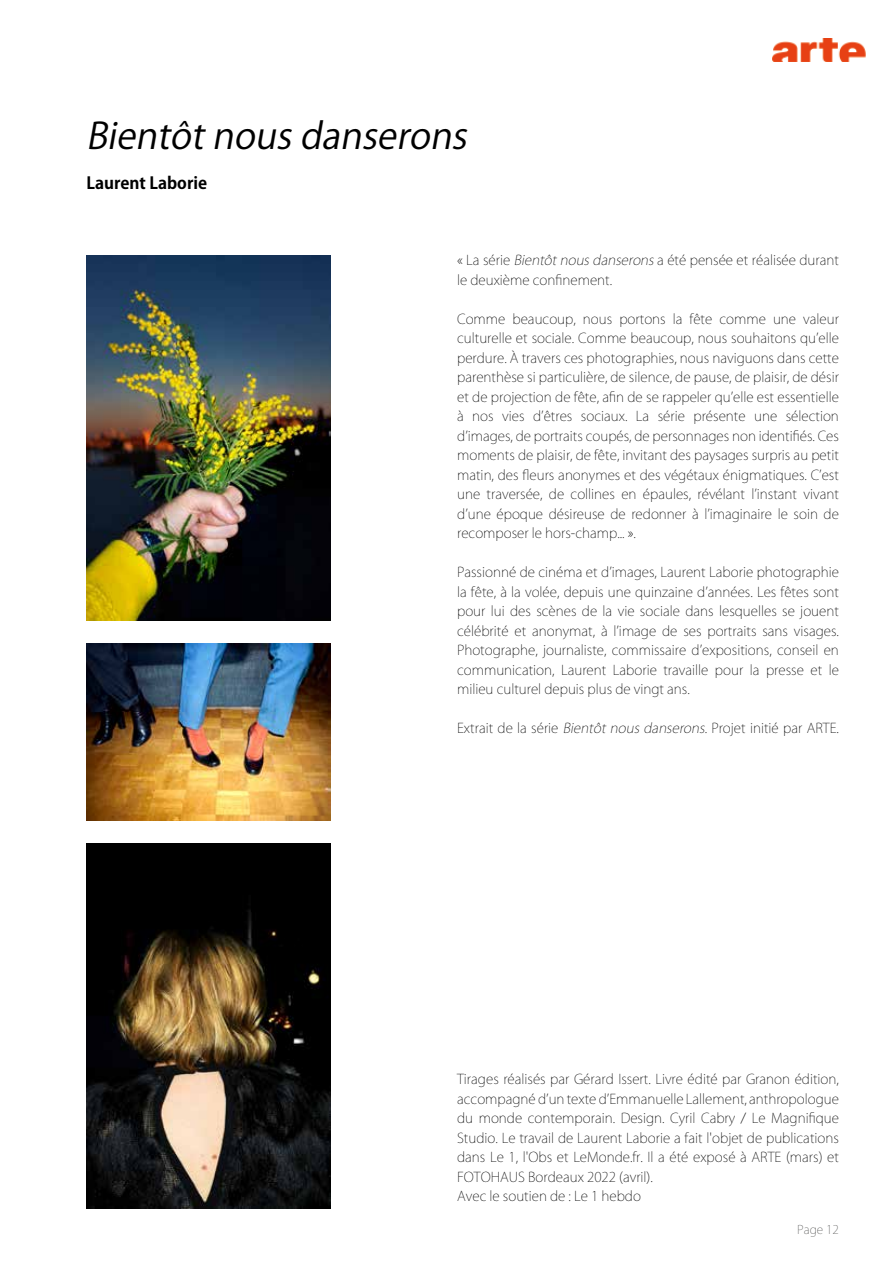
<style>
.page{position:relative;width:893px;height:1263px;background:#fff}
.page>*{position:absolute;margin:0;border:0;box-sizing:border-box;transform-origin:0 0}
.t1{font:italic 36px "Koz Go Pr 6 N";color:#000}
.t2{font:700 16.5px "Koz Go Pr 6 N";color:#000}
.t3{font:200 13.5px/19.5px "Koz Go Pr 6 N";color:#000}
.t4{font:200 12px "Koz Go Pr 6 N";color:#575756}
.s1{font-style:italic}
</style>
<div class="page">
<img style="left:87px;top:255px;width:244px;height:366px">
<img style="left:86px;top:843px;width:244px;height:366px">
<img style="left:772px;top:38px;width:94px;height:23px">
<img style="left:86px;top:643px;width:245px;height:177px">
<h1 class="t1" style="left:86px;top:116px;width:393px">Bientôtnousdanserons</h1>
<p class="t2" style="left:86px;top:174px;width:122px">Laurent Laborie</p>
<p class="t3" style="left:457px;top:251px;width:383px">« La série <span class="s1">Bientôtnousdanserons</span>a été pensée et réalisée durant le deuxième confinement.</p>
<p class="t3" style="left:457px;top:309px;width:383px;text-align:justify">Comme beaucoup, nous portons la fête comme une valeur culturelle et sociale. Comme beaucoup, nous souhaitons qu’elle perdure. À travers ces photographies, nous naviguons dans cette parenthèse si particulière, de silence, de pause, de plaisir, de désir et de projection de fête, afin de se rappeler qu’elle est essentielle à nos vies d’êtres sociaux. La série présente une sélection d’images, de portraits coupés, de personnages non identifiés. Ces moments de plaisir, de fête, invitant des paysages surpris au petit matin, des fleurs anonymes et des végétaux énigmatiques. C’est une traversée, de collines en épaules, révélant l’instant vivant d’une époque désireuse de redonner à l’imaginaire le soin de recomposer le hors-champ... ».</p>
<p class="t3" style="left:457px;top:563px;width:383px;text-align:justify">Passionné de cinéma et d’images, Laurent Laborie photographie la fête, à la volée, depuis une quinzaine d’années. Les fêtes sont pour lui des scènes de la vie sociale dans lesquelles se jouent célébrité et anonymat, à l’image de ses portraits sans visages.<br>Photographe, journaliste, commissaire d’expositions, conseil en communication, Laurent Laborie travaille pour la presse et le milieu culturel depuis plus de vingt ans.</p>
<p class="t3" style="left:457px;top:719px;width:383px">Extrait de la série <span class="s1">Bientôtnousdanserons</span>. Projet initié par ARTE.</p>
<p class="t3" style="left:457px;top:1070px;width:383px">Tirages réalisés par Gérard Issert. Livre édité par Granon édition, accompagné d’un texte d’Emmanuelle Lallement, anthropologue du monde contemporain. Design. Cyril Cabry / Le Magnifique Studio. Le travail de Laurent Laborie a fait l'objet de publications dans Le 1, l'Obs et LeMonde.fr. Il a été exposé à ARTE (mars) et FOTOHAUS Bordeaux 2022 (avril).<br>Avec le soutien de : Le 1 hebdo</p>
<p class="t4" style="left:797px;top:1222px;width:43px">Page 12</p>
</div>
